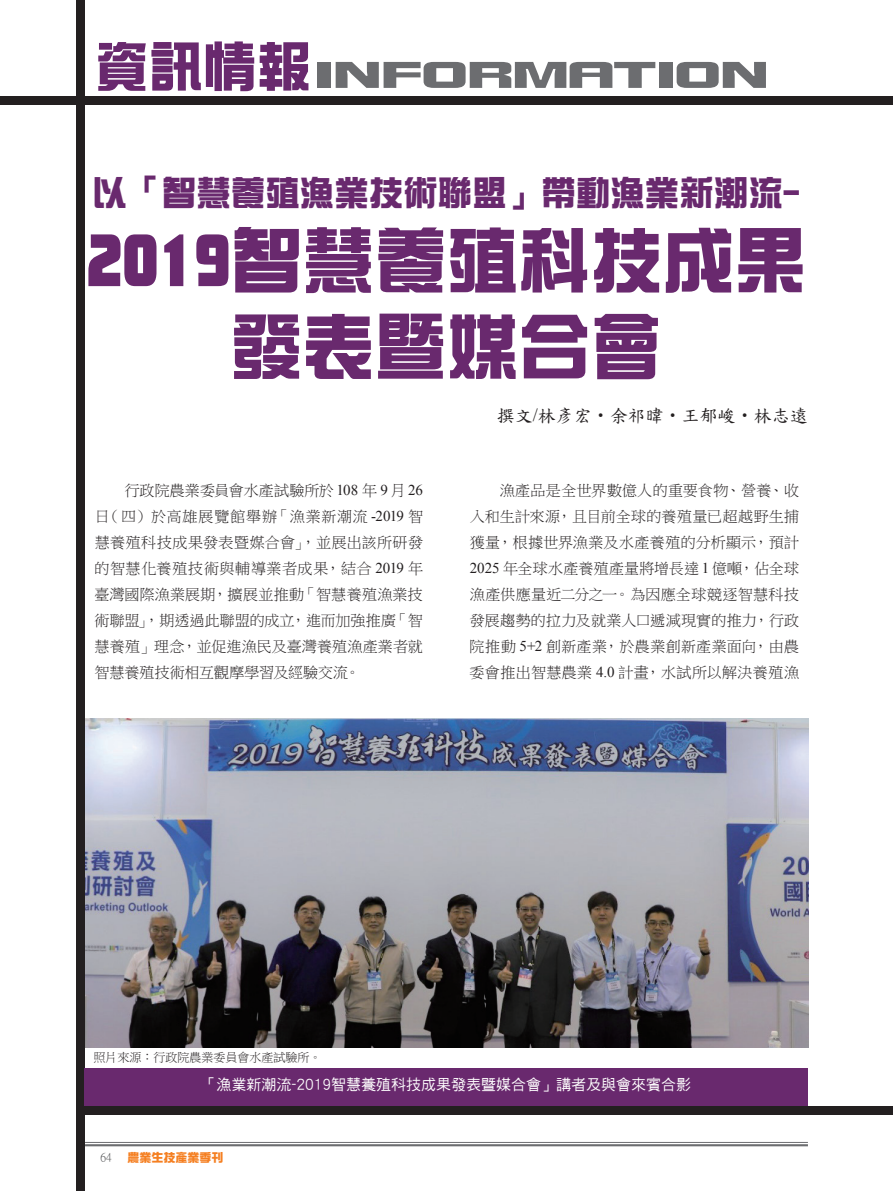
<style>
.page{position:relative;width:893px;height:1191px;background:#fff}
.page>*{position:absolute;margin:0;border:0;box-sizing:border-box;transform-origin:0 0}
.t1{font:72px/86.4px "DF Zong Yi W9 WIN BF";color:#69296e;text-align:center}
.t2{font:36.15px "DF Zong Yi W9 WINP BF";color:#6c6d70;scale:1.64 1}
.t3{font:34.5px "DF Zong Yi W9 WIN BF";color:#69296e}
.t4{font:18px "DF Kai Shu SB Estd BF";color:#231f20}
.t5{font:15px/26px "P Ming Li U";letter-spacing:.015em;color:#231f20;text-align:justify}
.t6{font:15px "DF Hei W5 WINP BF";color:#fff}
.t7{font:12px "P Ming Li U";color:#231f20}
.t8{font:12px "DF Zong Yi W9 WINP BF";color:#f57f21}
.t9{font:12px "P Ming Li U";color:#57585a}
.s1{font-size:54px;color:#69296e}
.s2{font-family:"Times New Roman"}
</style>
<div class="page">
<hr style="left:85px;top:1142px;width:723px;height:1px;background:#6c6d70">
<hr style="left:85px;top:1144px;width:723px;height:2px;background:#6c6d70">
<div style="left:77px;top:0;width:8px;height:1191px;background:#231f20"></div>
<div style="left:81px;top:1106px;width:812px;height:8px;background:#231f20"></div>
<div style="left:0;top:96px;width:893px;height:8px;background:#231f20"></div>
<img style="left:85px;top:718px;width:723px;height:329px">
<div style="left:85px;top:1068px;width:723px;height:38px;background:#69296e"></div>
<h2 class="t2" style="left:95px;top:57px;width:412px"><span class="s1">資訊情報</span>INFORMATION</h2>
<h3 class="t3" style="left:93px;top:175px;width:709px">以「智慧養殖漁業技術聯盟」帶動漁業新潮流-</h3>
<h1 class="t1" style="left:86px;top:217px;width:722px">2019智慧養殖科技成果發表暨媒合會</h1>
<p class="t4" style="left:497px;top:406px;width:313px">撰文<span class="s2">/</span>林彥宏•余祁暐•王郁峻•林志遠</p>
<p class="t5" style="left:95px;top:477px;width:330px;text-indent:30px">行政院農業委員會水產試驗所於 <span class="s2">108</span> 年 <span class="s2">9</span> 月 <span class="s2">26</span>日（四）於高雄展覽館舉辦「漁業新潮流 <span class="s2">-2019</span> 智慧養殖科技成果發表暨媒合會」，並展出該所研發的智慧化養殖技術與輔導業者成果，結合 <span class="s2">2019</span> 年臺灣國際漁業展期，擴展並推動「智慧養殖漁業技術聯盟」，期透過此聯盟的成立，進而加強推廣「智慧養殖」理念，並促進漁民及臺灣養殖漁產業者就智慧養殖技術相互觀摩學習及經驗交流。</p>
<p class="t5" style="left:470px;top:477px;width:331px;text-indent:30px">漁產品是全世界數億人的重要食物、營養、收入和生計來源，且目前全球的養殖量已超越野生捕獲量，根據世界漁業及水產養殖的分析顯示，預計<span class="s2">2025</span> 年全球水產養殖產量將增長達 <span class="s2">1</span> 億噸，佔全球漁產供應量近二分之一。為因應全球競逐智慧科技發展趨勢的拉力及就業人口遞減現實的推力，行政院推動 <span class="s2">5+2</span> 創新產業，於農業創新產業面向，由農委會推出智慧農業 <span class="s2">4.0</span> 計畫，水試所以解決養殖漁</p>
<p class="t7" style="left:94px;top:1051px;width:229px">照片來源：行政院農業委員會水產試驗所。</p>
<p class="t6" style="left:201px;top:1076px;width:491px">「漁業新潮流-2019智慧養殖科技成果發表暨媒合會」講者及與會來賓合影</p>
<p class="t9" style="left:100px;top:1151px;width:13px">64</p>
<p class="t8" style="left:128px;top:1151px;width:97px">農業生技產業季刊</p>
</div>
